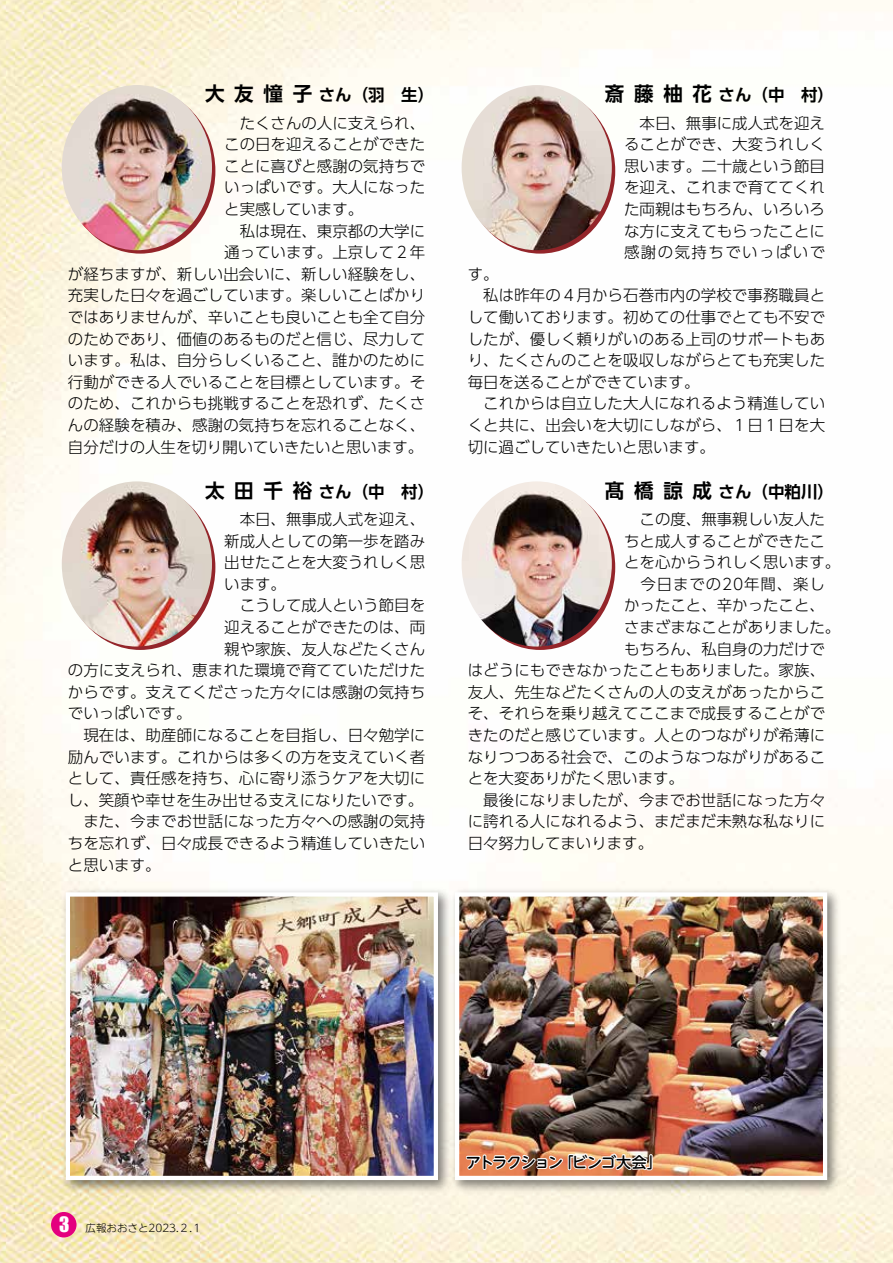
<style>
.page{position:relative;width:893px;height:1263px;background:#fff}
.page>*{position:absolute;margin:0;border:0;box-sizing:border-box;transform-origin:0 0}
.t1{font:700 16.5px "UD Shin Go Pr 6 N De";color:#000}
.t2{font:300 15.45px/21.6px "UD Shin Go Pr 6 N";letter-spacing:.005em;color:#000;text-align:justify}
.t3{font:300 15.45px "UD Shin Go Pr 6 N";letter-spacing:.055em;color:#000}
.t4{font:500 15px "UD Shin M Go Pr 6 N";letter-spacing:-.06em;color:#000}
.t5{font:300 10.5px "UD Shin M Go Pr 6 N";color:#000}
.s1{font-size:19.5px}
.s2{font-family:"Impact";font-weight:400;font-size:19.5px;color:#fff}
</style>
<div class="page">
<img style="left:0;top:0;width:893px;height:1263px">
<div style="left:51px;top:1212px;width:26px;height:25px;background:#e4007f;border-radius:50%"></div>
<img style="left:62px;top:85px;width:150px;height:165px">
<img style="left:62px;top:481px;width:150px;height:165px">
<img style="left:462px;top:85px;width:150px;height:165px">
<img style="left:462px;top:481px;width:150px;height:165px">
<img style="left:57px;top:884px;width:389px;height:313px">
<img style="left:71px;top:897px;width:362px;height:278px">
<div style="left:66px;top:892px;width:372px;height:288px;border:4px solid #fff"></div>
<img style="left:446px;top:884px;width:398px;height:313px">
<img style="left:460px;top:897px;width:362px;height:278px">
<div style="left:455px;top:892px;width:372px;height:288px;border:4px solid #fff"></div>
<svg style="left:465px;top:1152px;width:189px;height:19px"></svg>
<p class="t1" style="left:205px;top:81px;width:231px"><span class="s1">大友憧子</span> さん（羽　生）</p>
<p class="t2" style="left:224px;top:111px;width:202px">　たくさんの人に支えられ、</p>
<p class="t2" style="left:224px;top:133px;width:202px">この日を迎えることができた</p>
<p class="t2" style="left:224px;top:155px;width:202px">ことに喜びと感謝の気持ちで</p>
<p class="t2" style="left:224px;top:176px;width:202px">いっぱいです。大人になった</p>
<p class="t2" style="left:224px;top:198px;width:141px">と実感しています。</p>
<p class="t2" style="left:224px;top:219px;width:202px">　私は現在、東京都の大学に</p>
<p class="t2" style="left:224px;top:241px;width:202px">通っています。上京して２年</p>
<p class="t2" style="left:68px;top:263px;width:359px">が経ちますが、新しい出会いに、新しい経験をし、</p>
<p class="t2" style="left:68px;top:284px;width:359px">充実した日々を過ごしています。楽しいことばかり</p>
<p class="t2" style="left:68px;top:306px;width:359px">ではありませんが、辛いことも良いことも全て自分</p>
<p class="t2" style="left:68px;top:327px;width:359px">のためであり、価値のあるものだと信じ、尽力して</p>
<p class="t2" style="left:68px;top:349px;width:359px">います。私は、自分らしくいること、誰かのために</p>
<p class="t2" style="left:68px;top:371px;width:359px">行動ができる人でいることを目標としています。そ</p>
<p class="t2" style="left:68px;top:392px;width:359px">のため、これからも挑戦することを恐れず、たくさ</p>
<p class="t2" style="left:68px;top:414px;width:359px">んの経験を積み、感謝の気持ちを忘れることなく、</p>
<p class="t2" style="left:68px;top:435px;width:357px">自分だけの人生を切り開いていきたいと思います。</p>
<p class="t1" style="left:205px;top:478px;width:231px"><span class="s1">太田千裕</span> さん（中　村）</p>
<p class="t2" style="left:224px;top:508px;width:202px">　本日、無事成人式を迎え、</p>
<p class="t2" style="left:224px;top:529px;width:202px">新成人としての第一歩を踏み</p>
<p class="t2" style="left:224px;top:551px;width:202px">出せたことを大変うれしく思</p>
<p class="t2" style="left:224px;top:572px;width:63px">います。</p>
<p class="t2" style="left:224px;top:594px;width:202px">　こうして成人という節目を</p>
<p class="t2" style="left:224px;top:616px;width:202px">迎えることができたのは、両</p>
<p class="t2" style="left:224px;top:637px;width:202px">親や家族、友人などたくさん</p>
<p class="t2" style="left:68px;top:659px;width:359px">の方に支えられ、恵まれた環境で育てていただけた</p>
<p class="t2" style="left:68px;top:680px;width:359px">からです。支えてくださった方々には感謝の気持ち</p>
<p class="t2" style="left:68px;top:702px;width:125px">でいっぱいです。</p>
<p class="t2" style="left:68px;top:724px;width:359px">　現在は、助産師になることを目指し、日々勉学に</p>
<p class="t2" style="left:68px;top:745px;width:359px">励んでいます。これからは多くの方を支えていく者</p>
<p class="t2" style="left:68px;top:767px;width:359px">として、責任感を持ち、心に寄り添うケアを大切に</p>
<p class="t2" style="left:68px;top:788px;width:357px">し、笑顔や幸せを生み出せる支えになりたいです。</p>
<p class="t2" style="left:68px;top:810px;width:359px">　また、今までお世話になった方々への感謝の気持</p>
<p class="t2" style="left:68px;top:832px;width:359px">ちを忘れず、日々成長できるよう精進していきたい</p>
<p class="t2" style="left:68px;top:853px;width:94px">と思います。</p>
<p class="t1" style="left:605px;top:81px;width:231px"><span class="s1">斎藤柚花</span> さん（中　村）</p>
<p class="t2" style="left:624px;top:111px;width:203px">　本日、無事に成人式を迎えることができ、大変うれしく思います。二十歳という節目を迎え、これまで育ててくれた両親はもちろん、いろいろな方に支えてもらったことに感謝の気持ちでいっぱいで</p>
<p class="t2" style="left:468px;top:263px;width:359px;text-align:left">す。<br>　私は昨年の４月から石巻市内の学校で事務職員として働いております。初めての仕事でとても不安でしたが、優しく頼りがいのある上司のサポートもあり、たくさんのことを吸収しながらとても充実した毎日を送ることができています。<br>　これからは自立した大人になれるよう精進していくと共に、出会いを大切にしながら、１日１日を大切に過ごしていきたいと思います。</p>
<p class="t1" style="left:605px;top:478px;width:231px"><span class="s1">髙橋諒成</span> さん（中粕川）</p>
<p class="t2" style="left:624px;top:508px;width:202px">　この度、無事親しい友人た</p>
<p class="t2" style="left:624px;top:529px;width:202px">ちと成人することができたこ</p>
<p class="t2" style="left:624px;top:551px;width:218px">とを心からうれしく思います。</p>
<p class="t3" style="left:624px;top:571px;width:202px">　今日までの20年間、楽し</p>
<p class="t2" style="left:624px;top:594px;width:202px">かったこと、辛かったこと、</p>
<p class="t2" style="left:624px;top:616px;width:218px">さまざまなことがありました。</p>
<p class="t2" style="left:624px;top:637px;width:202px">もちろん、私自身の力だけで</p>
<p class="t2" style="left:468px;top:659px;width:359px">はどうにもできなかったこともありました。家族、</p>
<p class="t2" style="left:468px;top:680px;width:359px">友人、先生などたくさんの人の支えがあったからこ</p>
<p class="t2" style="left:468px;top:702px;width:359px">そ、それらを乗り越えてここまで成長することがで</p>
<p class="t2" style="left:468px;top:724px;width:359px">きたのだと感じています。人とのつながりが希薄に</p>
<p class="t2" style="left:468px;top:745px;width:359px">なりつつある社会で、このようなつながりがあるこ</p>
<p class="t2" style="left:468px;top:767px;width:218px">とを大変ありがたく思います。</p>
<p class="t2" style="left:468px;top:788px;width:359px">　最後になりましたが、今までお世話になった方々</p>
<p class="t2" style="left:468px;top:810px;width:359px">に誇れる人になれるよう、まだまだ未熟な私なりに</p>
<p class="t2" style="left:468px;top:832px;width:187px">日々努力してまいります。</p>
<p class="t5" style="left:59px;top:1220px;width:145px"><span class="s2">3</span> 広報おおさと2023.２.１</p>
<p class="t4" style="left:466px;top:1149px;width:198px">アトラクション「ビンゴ大会」</p>
</div>
